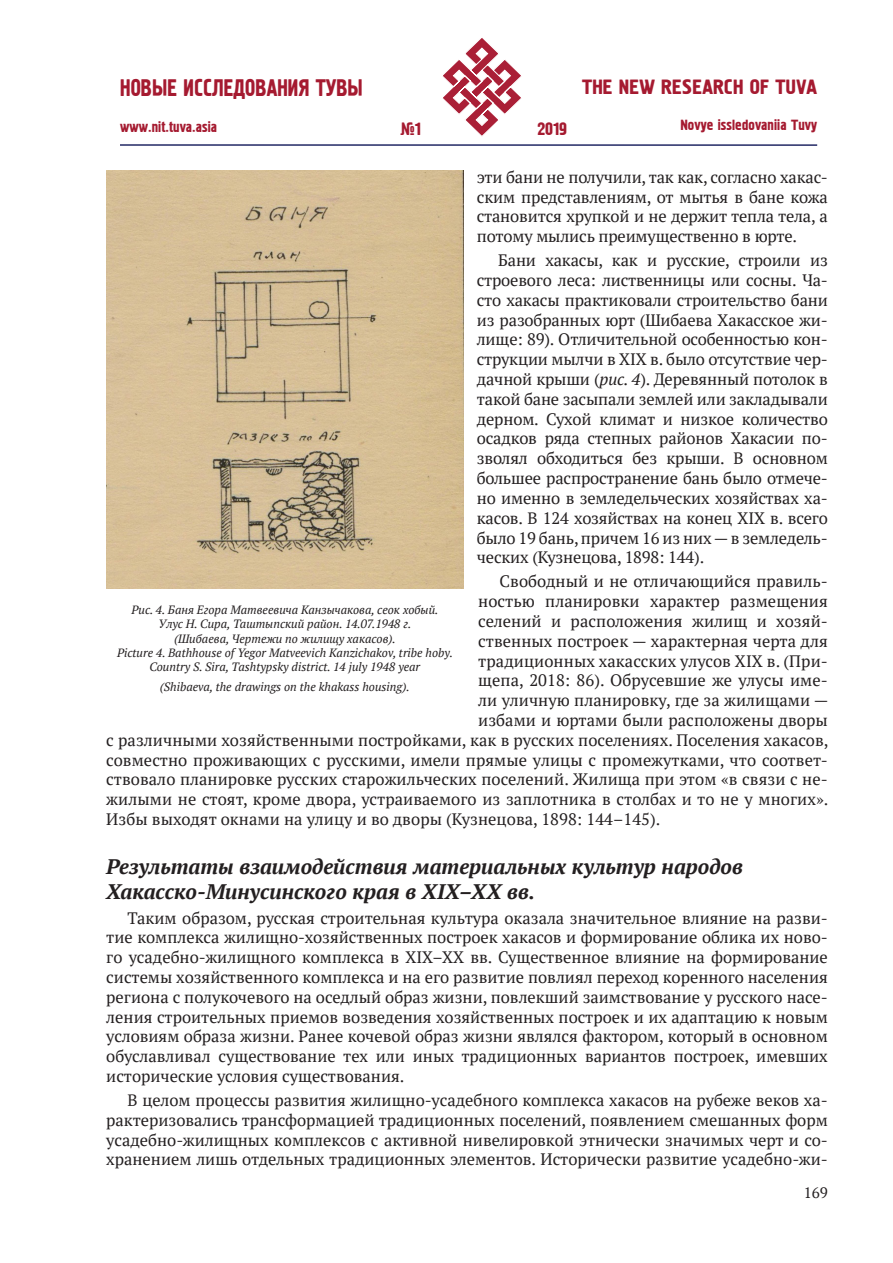
<style>
.page{position:relative;width:893px;height:1263px;background:#fff}
.page>*{position:absolute;margin:0;border:0;box-sizing:border-box;transform-origin:0 0}
.t1{font:24.3px "Pollock 1 CTT";color:#a51a30;scale:.86 1}
.Подзаголовок{font:italic 700 21px "PT Serif";color:#231f20}
.t2{font:21px "Pollock 1 CTT";color:#a51a30}
.t3{font:18px "Pollock 1 CTT";color:#a51a30}
.Текст{font:16.5px/19.8px "PT Serif";letter-spacing:.005em;color:#231f20;text-align:justify}
.t4{font:15px "Pollock 1 CTT";color:#a51a30}
.t5{font:15px "PT Serif";color:#231f20}
.Текст-2{font:italic 12px/14.4px "PT Serif";color:#231f20;text-align:center}
.s1{font-style:italic}
</style>
<div class="page">
<hr style="left:120px;top:144px;width:697px;height:2px;background:#232965">
<svg style="left:120px;top:144px;width:245px;height:2px"></svg>
<svg style="left:442px;top:38px;width:80px;height:98px"></svg>
<img style="left:106px;top:170px;width:357px;height:418px">
<h1 class="t1" style="left:120px;top:74px;width:284px">НОВЫЕ ИССЛЕДОВАНИЯ ТУВЫ</h1>
<p class="t4" style="left:120px;top:118px;width:98px">www.nit.tuva.asia</p>
<p class="t2" style="left:582px;top:75px;width:236px">THE NEW RESEARCH OF TUVA</p>
<p class="t4" style="left:680px;top:117px;width:138px">Novye issledovaniia Tuvy</p>
<p class="t3" style="left:400px;top:119px;width:22px">№1</p>
<p class="t3" style="left:537px;top:119px;width:31px">2019</p>
<p class="Текст" style="left:477px;top:167px;width:353px">эти бани не получили, так как, согласно хакас&shy;ским представлениям, от мытья в бане кожа становится хрупкой и не держит тепла тела, а потому мылись преимущественно в юрте.</p>
<p class="Текст" style="left:477px;top:250px;width:353px;text-indent:21px">Бани хакасы, как и русские, строили из строевого леса: лиственницы или сосны. Ча&shy;сто хакасы практиковали строительство бани из разобранных юрт (Шибаева Хакасское жи&shy;лище: 89). Отличительной особенностью кон&shy;струкции мылчи в ХIX в. было отсутствие чер&shy;дачной крыши (<span class="s1">рис. 4</span>). Деревянный потолок в такой бане засыпали землей или закладывали дерном. Сухой климат и низкое количество осадков ряда степных районов Хакасии по&shy;зволял обходиться без крыши. В основном большее распространение бань было отмече&shy;но именно в земледельческих хозяйствах ха&shy;касов. В 124 хозяйствах на конец ХIX в. всего было 19 бань, причем 16 из них — в земледель&shy;ческих (Кузнецова, 1898: 144).</p>
<p class="Текст" style="left:499px;top:571px;width:330px">Свободный и не отличающийся правиль-</p>
<p class="Текст" style="left:478px;top:591px;width:351px">ностью планировки характер размещения</p>
<p class="Текст" style="left:478px;top:611px;width:351px">селений и расположения жилищ и хозяй-</p>
<p class="Текст" style="left:478px;top:631px;width:351px">ственных построек — характерная черта для</p>
<p class="Текст" style="left:478px;top:651px;width:351px">традиционных хакасских улусов ХIХ в. (При-</p>
<p class="Текст" style="left:478px;top:670px;width:351px">щепа, 2018: 86). Обрусевшие же улусы име-</p>
<p class="Текст" style="left:478px;top:690px;width:352px">ли уличную планировку, где за жилищами —</p>
<p class="Текст" style="left:478px;top:710px;width:351px">избами и юртами были расположены дворы</p>
<p class="Текст" style="left:106px;top:730px;width:724px">с различными хозяйственными постройками, как в русских поселениях. Поселения хакасов,</p>
<p class="Текст" style="left:106px;top:750px;width:723px">совместно проживающих с русскими, имели прямые улицы с промежутками, что соответ-</p>
<p class="Текст" style="left:106px;top:769px;width:723px">ствовало планировке русских старожильческих поселений. Жилища при этом «в связи с не-</p>
<p class="Текст" style="left:106px;top:789px;width:724px">жилыми не стоят, кроме двора, устраиваемого из заплотника в столбах и то не у многих».</p>
<p class="Текст" style="left:106px;top:809px;width:556px">Избы выходят окнами на улицу и во дворы (Кузнецова, 1898: 144–145).</p>
<p class="Подзаголовок" style="left:106px;top:853px;width:638px">Результаты взаимодействия материальных культур народов</p>
<p class="Подзаголовок" style="left:106px;top:878px;width:430px">Хакасско-Минусинского края в XIX–XX вв.</p>
<p class="Текст" style="left:106px;top:907px;width:723px;text-indent:21px">Таким образом, русская строительная культура оказала значительное влияние на разви&shy;тие комплекса жилищно-хозяйственных построек хакасов и формирование облика их ново&shy;го усадебно-жилищного комплекса в XIX–XX вв. Существенное влияние на формирование системы хозяйственного комплекса и на его развитие повлиял переход коренного населения региона с полукочевого на оседлый образ жизни, повлекший заимствование у русского насе&shy;ления строительных приемов возведения хозяйственных построек и их адаптацию к новым условиям образа жизни. Ранее кочевой образ жизни являлся фактором, который в основном обуславливал существование тех или иных традиционных вариантов построек, имевших исторические условия существования.</p>
<p class="Текст" style="left:106px;top:1090px;width:723px;text-indent:21px">В целом процессы развития жилищно-усадебного комплекса хакасов на рубеже веков ха&shy;рактеризовались трансформацией традиционных поселений, появлением смешанных форм усадебно-жилищных комплексов с активной нивелировкой этнически значимых черт и со&shy;хранением лишь отдельных традиционных элементов. Исторически развитие усадебно-жи-</p>
<p class="Текст-2" style="left:132px;top:602px;width:308px">Рис. 4. Баня Егора Матвеевича Канзычакова, сеок хобый.</p>
<p class="Текст-2" style="left:159px;top:617px;width:254px">Улус Н. Сира, Таштыпский район. 14.07.1948 г.</p>
<p class="Текст-2" style="left:174px;top:631px;width:223px">(Шибаева, Чертежи по жилищу хакасов).</p>
<p class="Текст-2" style="left:117px;top:645px;width:337px">Picture 4. Bathhouse of Yegor Matveevich Kanzichakov, tribe hoby.<br>Country S. Sira, Tashtypsky district. 14 july 1948 year</p>
<p class="Текст-2" style="left:160px;top:680px;width:251px">(Shibaeva, the drawings on the khakass housing).</p>
<p class="t5" style="left:804px;top:1183px;width:25px">169</p>
</div>
